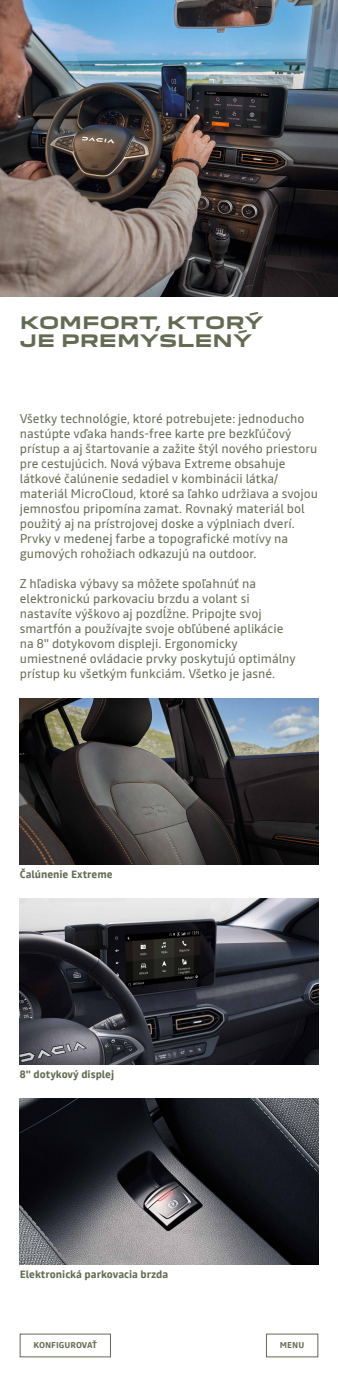
<style>
.page{position:relative;width:338px;height:1377px;background:#fff}
.page>*{position:absolute;margin:0;border:0;box-sizing:border-box;transform-origin:0 0}
._01_Titre{font:700 16.8px "Dacia Block Extended";color:#646b52}
._01_Texte_Courant{font:12.6px/15px "Read";color:#646b52}
._01_Texte_Legende{font:700 10.5px "Read";color:#646b52}
._01_Configurez{font:700 8.4px "Read";color:#646b52}
._01_Menu{font:700 8.4px "Read";color:#646b52}
</style>
<div class="page">
<img style="left:0;top:0;width:337px;height:296px">
<img style="left:20px;top:898px;width:298px;height:166px">
<img style="left:20px;top:1098px;width:298px;height:166px">
<img style="left:20px;top:698px;width:298px;height:166px">
<p class="_01_Titre" style="left:20px;top:313px;width:245px">KOMFORT, KTORÝ</p>
<p class="_01_Titre" style="left:20px;top:331px;width:233px">JE PREMYSLENÝ</p>
<p class="_01_Texte_Courant" style="left:20px;top:411px;width:299px">Všetky technológie, ktoré potrebujete: jednoducho nastúpte vďaka hands-free karte pre bezkľúčový prístup a aj štartovanie a zažite štýl nového priestoru pre cestujúcich. Nová výbava Extreme obsahuje látkové čalúnenie sedadiel v kombinácii látka/ materiál MicroCloud, ktoré sa ľahko udržiava a svojou jemnosťou pripomína zamat. Rovnaký materiál bol</p>
<p class="_01_Texte_Courant" style="left:20px;top:516px;width:276px">použitý aj na prístrojovej doske a výplniach dverí.</p>
<p class="_01_Texte_Courant" style="left:20px;top:531px;width:270px">Prvky v medenej farbe a topografické motívy na</p>
<p class="_01_Texte_Courant" style="left:20px;top:546px;width:238px">gumových rohožiach odkazujú na outdoor.</p>
<p class="_01_Texte_Courant" style="left:20px;top:576px;width:237px">Z hľadiska výbavy sa môžete spoľahnúť na</p>
<p class="_01_Texte_Courant" style="left:20px;top:591px;width:243px">elektronickú parkovaciu brzdu a volant si nastavíte výškovo aj pozdĺžne. Pripojte svoj</p>
<p class="_01_Texte_Courant" style="left:20px;top:621px;width:265px">smartfón a používajte svoje obľúbené aplikácie</p>
<p class="_01_Texte_Courant" style="left:20px;top:636px;width:219px">na 8" dotykovom displeji. Ergonomicky</p>
<p class="_01_Texte_Courant" style="left:20px;top:651px;width:277px">umiestnené ovládacie prvky poskytujú optimálny</p>
<p class="_01_Texte_Courant" style="left:20px;top:666px;width:256px">prístup ku všetkým funkciám. Všetko je jasné.</p>
<p class="_01_Texte_Legende" style="left:20px;top:867px;width:94px">Čalúnenie Extreme</p>
<p class="_01_Texte_Legende" style="left:20px;top:1067px;width:96px">8" dotykový displej</p>
<p class="_01_Texte_Legende" style="left:20px;top:1267px;width:150px">Elektronická parkovacia brzda</p>
<p class="_01_Configurez" style="left:34px;top:1339px;width:65px">KONFIGUROVAŤ</p>
<p class="_01_Menu" style="left:280px;top:1339px;width:26px">MENU</p>
</div>
